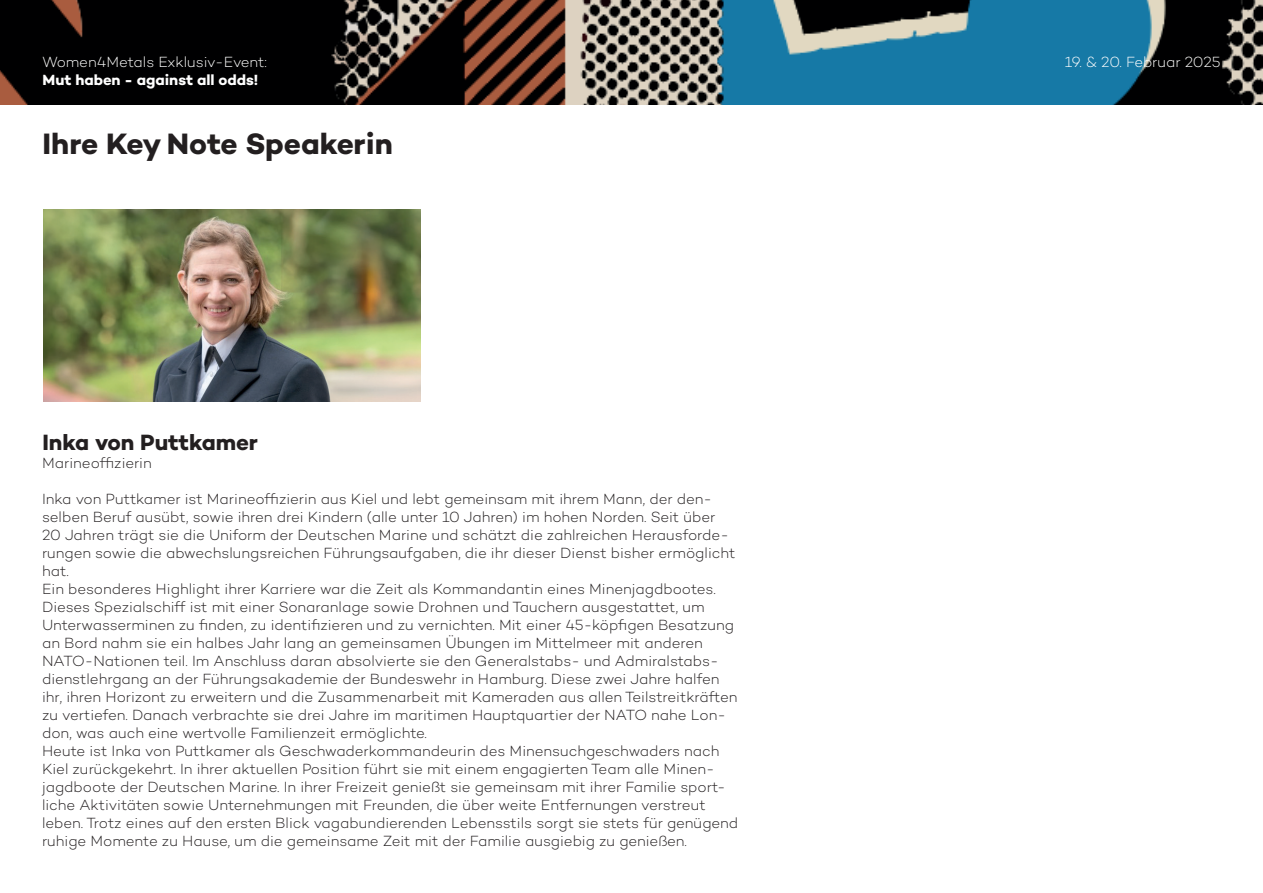
<style>
.page{position:relative;width:1263px;height:893px;background:#fff}
.page>*{position:absolute;margin:0;border:0;box-sizing:border-box;transform-origin:0 0}
.t1{font:700 30px "Campton";color:#231f20}
.t2{font:700 22.5px "Campton";color:#231f20}
.t3{font:300 15px/18px "Campton";color:#231f20}
.t4{font:300 15px "Campton";letter-spacing:-.01em;color:#fff}
.t5{font:700 15px "Campton";color:#fff}
</style>
<div class="page">
<img style="left:0;top:0;width:1263px;height:104px">
<img style="left:43px;top:209px;width:378px;height:193px">
<p class="t4" style="left:43px;top:52px;width:226px">Women4Metals Exklusiv-Event:</p>
<p class="t5" style="left:43px;top:70px;width:217px">Mut haben - against all odds!</p>
<h1 class="t1" style="left:43px;top:125px;width:352px">Ihre Key Note Speakerin</h1>
<h2 class="t2" style="left:42px;top:428px;width:217px">Inka von Puttkamer</h2>
<p class="t3" style="left:42px;top:454px;width:111px">Marineoffizierin</p>
<p class="t3" style="left:42px;top:490px;width:698px">Inka von Puttkamer ist Marineoffizierin aus Kiel und lebt gemeinsam mit ihrem Mann, der den&shy;selben Beruf ausübt, sowie ihren drei Kindern (alle unter 10 Jahren) im hohen Norden. Seit über<br>20 Jahren trägt sie die Uniform der Deutschen Marine und schätzt die zahlreichen Herausforde&shy;rungen sowie die abwechslungsreichen Führungsaufgaben, die ihr dieser Dienst bisher ermöglicht hat.<br>Ein besonderes Highlight ihrer Karriere war die Zeit als Kommandantin eines Minenjagdbootes.<br>Dieses Spezialschiff ist mit einer Sonaranlage sowie Drohnen und Tauchern ausgestattet, um Unterwasserminen zu finden, zu identifizieren und zu vernichten. Mit einer 45-köpfigen Besatzung an Bord nahm sie ein halbes Jahr lang an gemeinsamen Übungen im Mittelmeer mit anderen NATO-Nationen teil. Im Anschluss daran absolvierte sie den Generalstabs- und Admiralstabs&shy;dienstlehrgang an der Führungsakademie der Bundeswehr in Hamburg. Diese zwei Jahre halfen ihr, ihren Horizont zu erweitern und die Zusammenarbeit mit Kameraden aus allen Teilstreitkräften zu vertiefen. Danach verbrachte sie drei Jahre im maritimen Hauptquartier der NATO nahe Lon&shy;don, was auch eine wertvolle Familienzeit ermöglichte.<br>Heute ist Inka von Puttkamer als Geschwaderkommandeurin des Minensuchgeschwaders nach Kiel zurückgekehrt. In ihrer aktuellen Position führt sie mit einem engagierten Team alle Minen&shy;jagdboote der Deutschen Marine. In ihrer Freizeit genießt sie gemeinsam mit ihrer Familie sport&shy;liche Aktivitäten sowie Unternehmungen mit Freunden, die über weite Entfernungen verstreut leben. Trotz eines auf den ersten Blick vagabundierenden Lebensstils sorgt sie stets für genügend ruhige Momente zu Hause, um die gemeinsame Zeit mit der Familie ausgiebig zu genießen.</p>
<p class="t4" style="left:1065px;top:52px;width:157px">19. &amp; 20. Februar 2025</p>
</div>
